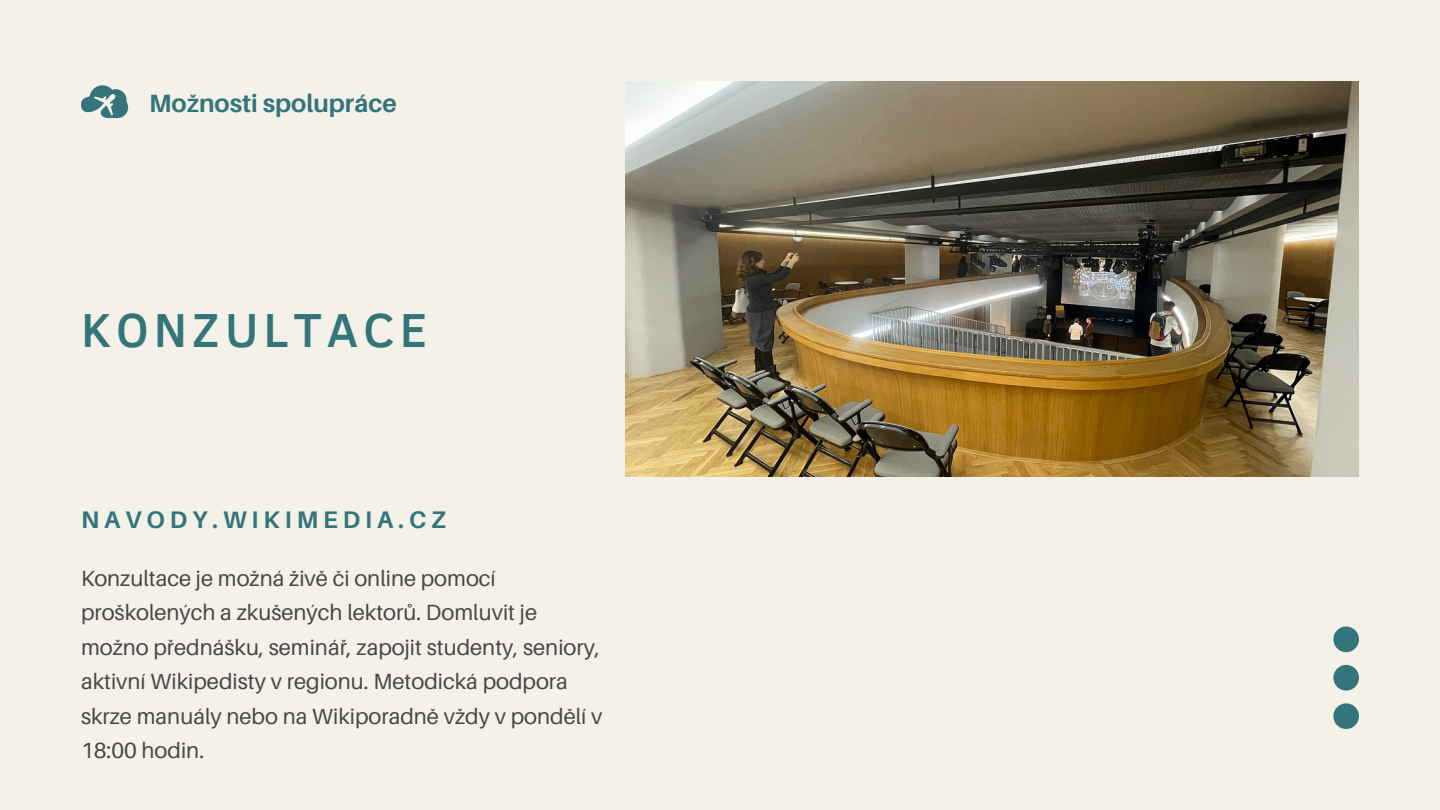
<style>
.page{position:relative;width:1440px;height:810px;background:#f4f1e8}
.page>*{position:absolute;margin:0;border:0;box-sizing:border-box;transform-origin:0 0}
.t1{font:500 49px "Clear Sans";letter-spacing:.1em;color:#33757b}
.t2{font:700 25px "Aileron";color:#33757b}
.t3{font:700 24px "Aileron";letter-spacing:.205em;color:#33757b}
.t4{font:22px/34.5px "Aileron";color:#474747}
</style>
<div class="page">
<img style="left:625px;top:81px;width:734px;height:395px">
<svg style="left:81px;top:85px;width:47px;height:33px"></svg>
<svg style="left:1333px;top:627px;width:26px;height:102px"></svg>
<p class="t2" style="left:149px;top:88px;width:249px">Možnosti spolupráce</p>
<h1 class="t1" style="left:81px;top:294px;width:348px">KONZULTACE</h1>
<p class="t3" style="left:81px;top:505px;width:367px">NAVODY.WIKIMEDIA.CZ</p>
<p class="t4" style="left:81px;top:560px;width:523px">Konzultace je možná živě či online pomocí proškolených a zkušených lektorů. Domluvit je možno přednášku, seminář, zapojit studenty, seniory, aktivní Wikipedisty v regionu. Metodická podpora skrze manuály nebo na Wikiporadně vždy v pondělí v 18:00 hodin.</p>
</div>
